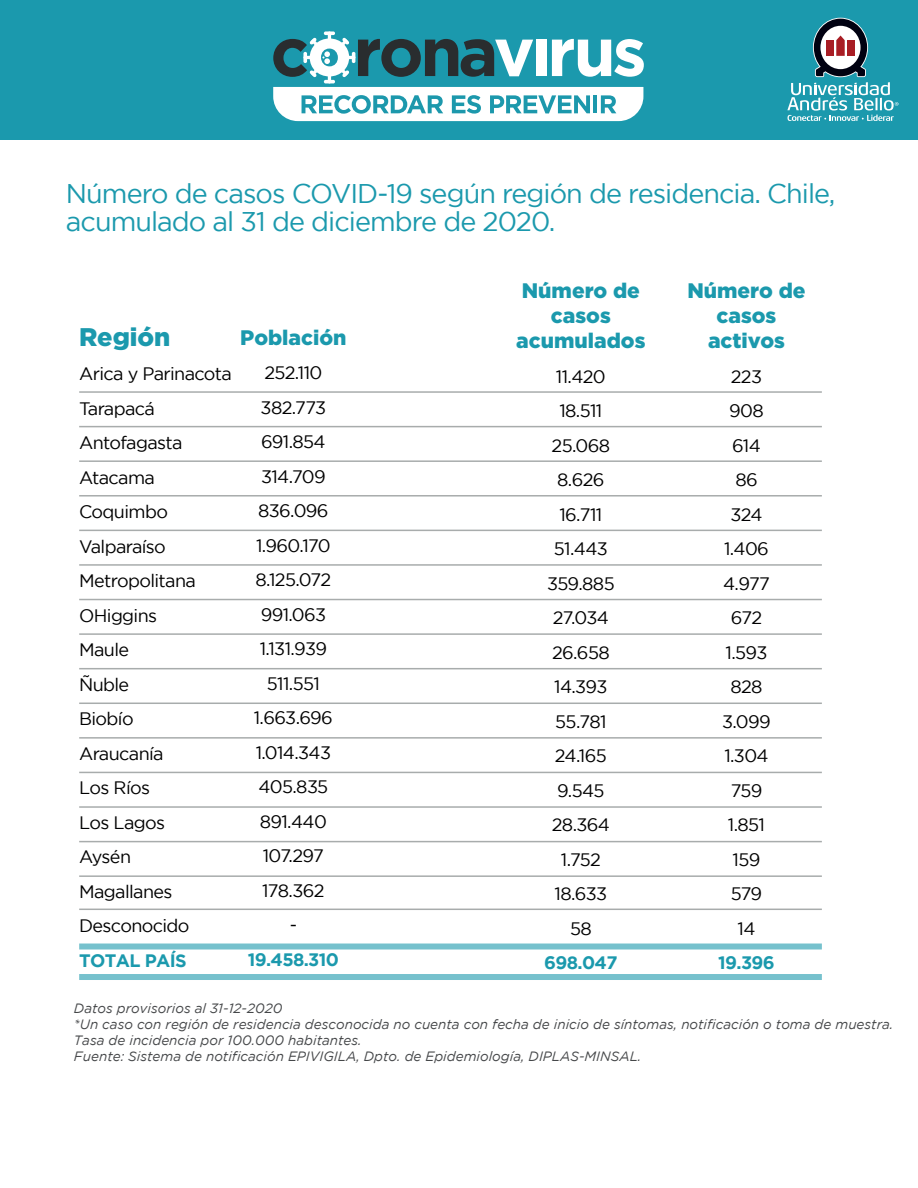
<style>
.page{position:relative;width:918px;height:1188px;background:#fff}
.page>*{position:absolute;margin:0;border:0;box-sizing:border-box;transform-origin:0 0}
.t1{font:27px/28.5px "Gotham";letter-spacing:-.035em;color:#1b99ad}
.t2{font:900 25.5px "Gotham";color:#1b99ad}
.t3{font:900 21px/25.2px "Gotham";color:#1b99ad;text-align:center}
.t4{font:18px/34.5px "Gotham";letter-spacing:-.035em;color:#000001;text-align:center}
.t5{font:700 18px "Gotham";letter-spacing:-.035em;color:#1b99ad}
.t6{font:italic 13.5px/16.2px "Gotham";color:#454749}
</style>
<div class="page">
<div style="left:0;top:0;width:918px;height:139px;background:#1b99ad"></div>
<svg style="left:787px;top:18px;width:111px;height:103px"></svg>
<hr style="left:79px;top:391px;width:743px;height:2px;background:#a8acac">
<hr style="left:79px;top:426px;width:743px;height:1px;background:#a8acac">
<hr style="left:79px;top:460px;width:743px;height:2px;background:#a8acac">
<hr style="left:79px;top:495px;width:743px;height:2px;background:#a8acac">
<hr style="left:79px;top:530px;width:743px;height:1px;background:#a8acac">
<hr style="left:79px;top:564px;width:743px;height:2px;background:#a8acac">
<hr style="left:79px;top:599px;width:743px;height:1px;background:#a8acac">
<hr style="left:79px;top:633px;width:743px;height:2px;background:#a8acac">
<hr style="left:79px;top:668px;width:743px;height:1px;background:#a8acac">
<hr style="left:79px;top:703px;width:743px;height:1px;background:#a8acac">
<hr style="left:79px;top:737px;width:743px;height:2px;background:#a8acac">
<hr style="left:79px;top:772px;width:743px;height:1px;background:#a8acac">
<hr style="left:79px;top:841px;width:743px;height:1px;background:#a8acac">
<hr style="left:79px;top:875px;width:743px;height:2px;background:#a8acac">
<hr style="left:79px;top:909px;width:743px;height:1px;background:#a8acac">
<div style="left:79px;top:944px;width:743px;height:6px;background:#76c1cd"></div>
<div style="left:79px;top:974px;width:743px;height:6px;background:#76c1cd"></div>
<hr style="left:79px;top:806px;width:743px;height:2px;background:#a8acac">
<svg style="left:273px;top:31px;width:371px;height:90px"></svg>
<h1 class="t1" style="left:66px;top:179px;width:771px">Número de casos COVID-19 según región de residencia. Chile, acumulado al 31 de diciembre de 2020.</h1>
<h2 class="t2" style="left:79px;top:322px;width:93px">Región</h2>
<p class="t4" style="left:79px;top:356px;width:154px;text-align:left">Arica y Parinacota<br>Tarapacá<br>Antofagasta<br>Atacama<br>Coquimbo<br>Valparaíso<br>Metropolitana<br>OHiggins<br>Maule<br>Ñuble<br>Biobío<br>Araucanía<br>Los Ríos<br>Los Lagos<br>Aysén<br>Magallanes<br>Desconocido</p>
<p class="t5" style="left:79px;top:950px;width:109px">TOTAL PAÍS</p>
<p class="t3" style="left:240px;top:324px;width:108px">Población</p>
<p class="t4" style="left:254px;top:355px;width:81px">252.110<br>382.773<br>691.854<br>314.709<br>836.096<br>1.960.170<br>8.125.072<br>991.063<br>1.131.939<br>511.551<br>1.663.696<br>1.014.343<br>405.835<br>891.440<br>107.297<br>178.362<br>-</p>
<p class="t5" style="left:248px;top:949px;width:93px">19.458.310</p>
<p class="t3" style="left:516px;top:277px;width:131px">Número de casos acumulados</p>
<p class="t4" style="left:547px;top:359px;width:69px">11.420<br>18.511<br>25.068<br>8.626<br>16.711<br>51.443<br>359.885<br>27.034<br>26.658<br>14.393<br>55.781<br>24.165<br>9.545<br>28.364<br>1.752<br>18.633<br>58</p>
<p class="t5" style="left:544px;top:952px;width:75px">698.047</p>
<p class="t3" style="left:687px;top:277px;width:120px">Número de casos activos</p>
<p class="t4" style="left:722px;top:359px;width:50px">223<br>908<br>614<br>86<br>324<br>1.406<br>4.977<br>672<br>1.593<br>828<br>3.099<br>1.304<br>759<br>1.851<br>159<br>579<br>14</p>
<p class="t5" style="left:718px;top:952px;width:58px">19.396</p>
<p class="t6" style="left:74px;top:1000px;width:821px">Datos provisorios al 31-12-2020<br>*Un caso con región de residencia desconocida no cuenta con fecha de inicio de síntomas, notificación o toma de muestra.<br>Tasa de incidencia por 100.000 habitantes.<br>Fuente: Sistema de notificación EPIVIGILA, Dpto. de Epidemiología, DIPLAS-MINSAL.</p>
</div>
